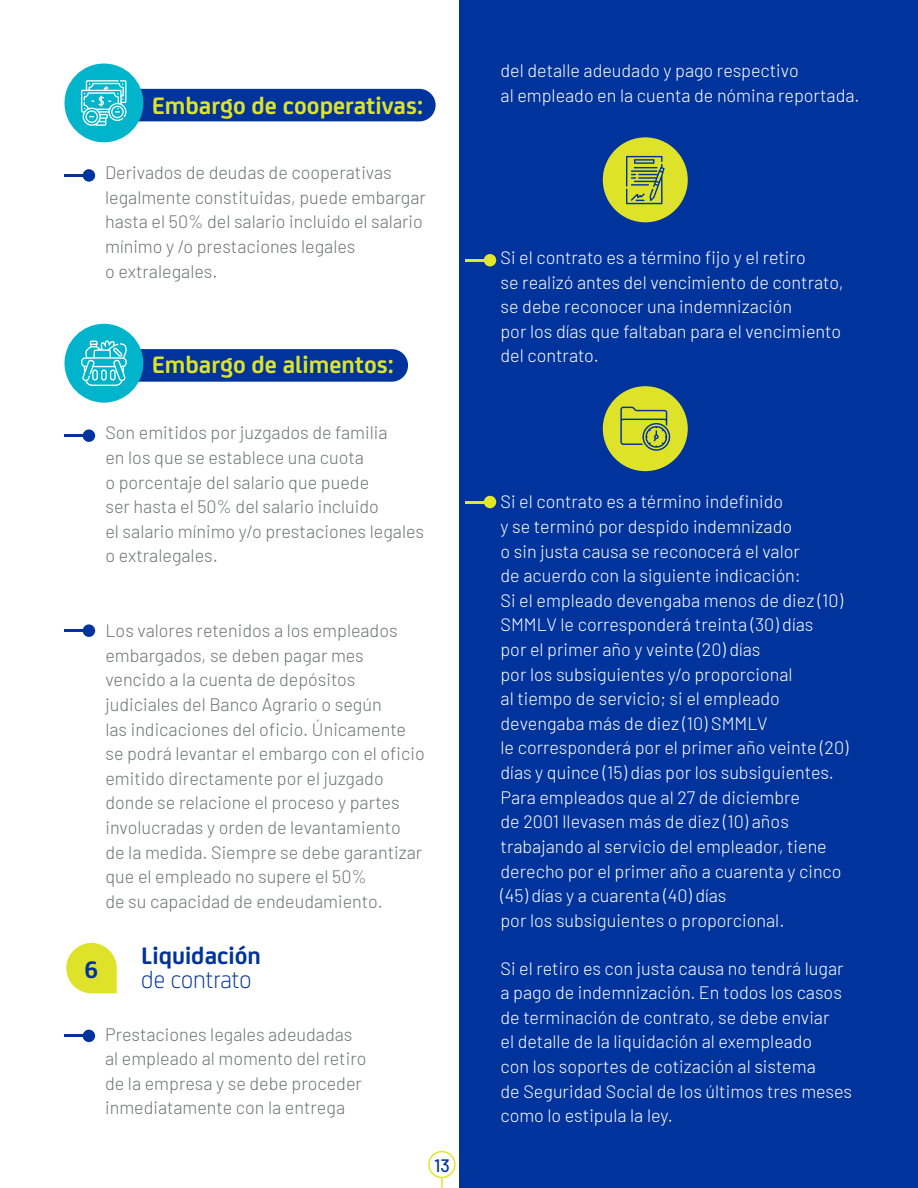
<style>
.page{position:relative;width:918px;height:1188px;background:#fff}
.page>*{position:absolute;margin:0;border:0;box-sizing:border-box;transform-origin:0 0}
.t1{font:700 25.5px "FS Joey";color:#dee329}
.t2{font:700 25.5px "FS Joey";color:#00339b}
.t3{font:300 25.5px "FS Joey";color:#00339b}
.t4{font:300 18px/24.6px "Barlow";color:#fff}
.t5{font:300 18px/24.6px "Barlow";color:#707372}
.t6{font:500 18px "Barlow";color:#00339e}
</style>
<div class="page">
<svg style="left:66px;top:943px;width:51px;height:50px"></svg>
<div style="left:459px;top:0;width:459px;height:1188px;background:#00339b"></div>
<div style="left:64px;top:64px;width:79px;height:78px;background:#00b5cb;border-radius:50%"></div>
<svg style="left:81px;top:80px;width:355px;height:46px"></svg>
<div style="left:64px;top:324px;width:79px;height:79px;background:#00b5cb;border-radius:50%"></div>
<svg style="left:81px;top:340px;width:327px;height:46px"></svg>
<div style="left:603px;top:137px;width:85px;height:85px;background:#dee329;border-radius:50%"></div>
<div style="left:603px;top:386px;width:85px;height:85px;background:#dee329;border-radius:50%"></div>
<svg style="left:626px;top:156px;width:39px;height:48px"></svg>
<svg style="left:620px;top:407px;width:50px;height:44px"></svg>
<div style="left:83px;top:169px;width:12px;height:13px;background:#00339d;border-radius:50%"></div>
<hr style="left:64px;top:174px;width:25px;height:3px;background:#00339d">
<div style="left:83px;top:429px;width:12px;height:13px;background:#00339d;border-radius:50%"></div>
<hr style="left:64px;top:434px;width:25px;height:3px;background:#00339d">
<div style="left:484px;top:254px;width:12px;height:12px;background:#e2e729;border-radius:50%"></div>
<hr style="left:466px;top:259px;width:24px;height:2px;background:#e2e729">
<div style="left:484px;top:496px;width:12px;height:12px;background:#e2e729;border-radius:50%"></div>
<hr style="left:466px;top:501px;width:24px;height:2px;background:#e2e729">
<div style="left:83px;top:624px;width:12px;height:13px;background:#00339d;border-radius:50%"></div>
<hr style="left:64px;top:629px;width:25px;height:3px;background:#00339d">
<div style="left:83px;top:1030px;width:12px;height:12px;background:#00339d;border-radius:50%"></div>
<hr style="left:64px;top:1035px;width:25px;height:2px;background:#00339d">
<div style="left:428px;top:1151px;width:28px;height:27px;border:2px solid #e1e629;border-radius:50%"></div>
<svg style="left:441px;top:1178px;width:2px;height:10px"></svg>
<h1 class="t1" style="left:152px;top:86px;width:272px">Embargo de cooperativas:</h1>
<p class="t5" style="left:105px;top:159px;width:322px">Derivados de deudas de cooperativas legalmente constituidas, puede embargar hasta el 50% del salario incluido el salario mínimo y /o prestaciones legales<br>o extralegales.</p>
<h1 class="t1" style="left:152px;top:345px;width:243px">Embargo de alimentos:</h1>
<p class="t5" style="left:105px;top:419px;width:320px">Son emitidos por juzgados de familia<br>en los que se establece una cuota<br>o porcentaje del salario que puede<br>ser hasta el 50% del salario incluido<br>el salario mínimo y/o prestaciones legales o extralegales.</p>
<p class="t5" style="left:105px;top:617px;width:321px">Los valores retenidos a los empleados embargados, se deben pagar mes vencido a la cuenta de depósitos judiciales del Banco Agrario o según<br>las indicaciones del oficio. Únicamente se podrá levantar el embargo con el oficio emitido directamente por el juzgado donde se relacione el proceso y partes involucradas y orden de levantamiento<br>de la medida. Siempre se debe garantizar que el empleado no supere el 50%<br>de su capacidad de endeudamiento.</p>
<h1 class="t2" style="left:84px;top:950px;width:15px">6</h1>
<h1 class="t2" style="left:141px;top:936px;width:121px">Liquidación</h1>
<h1 class="t3" style="left:141px;top:962px;width:112px">de contrato</h1>
<p class="t5" style="left:105px;top:1021px;width:263px">Prestaciones legales adeudadas al empleado al momento del retiro de la empresa y se debe proceder inmediatamente con la entrega</p>
<p class="t6" style="left:434px;top:1152px;width:17px">13</p>
<p class="t4" style="left:501px;top:57px;width:361px">del detalle adeudado y pago respectivo<br>al empleado en la cuenta de nómina reportada.</p>
<p class="t4" style="left:501px;top:244px;width:345px">Si el contrato es a término fijo y el retiro<br>se realizó antes del vencimiento de contrato, se debe reconocer una indemnización<br>por los días que faltaban para el vencimiento del contrato.</p>
<p class="t4" style="left:501px;top:488px;width:349px">Si el contrato es a término indefinido<br>y se terminó por despido indemnizado<br>o sin justa causa se reconocerá el valor<br>de acuerdo con la siguiente indicación:<br>Si el empleado devengaba menos de diez (10)<br>SMMLV le corresponderá treinta (30) días<br>por el primer año y veinte (20) días<br>por los subsiguientes y/o proporcional<br>al tiempo de servicio; si el empleado devengaba más de diez (10) SMMLV<br>le corresponderá por el primer año veinte (20) días y quince (15) días por los subsiguientes.<br>Para empleados que al 27 de diciembre<br>de 2001 llevasen más de diez (10) años trabajando al servicio del empleador, tiene derecho por el primer año a cuarenta y cinco (45) días y a cuarenta (40) días<br>por los subsiguientes o proporcional.</p>
<p class="t4" style="left:501px;top:954px;width:353px">Si el retiro es con justa causa no tendrá lugar a pago de indemnización. En todos los casos de terminación de contrato, se debe enviar<br>el detalle de la liquidación al exempleado<br>con los soportes de cotización al sistema<br>de Seguridad Social de los últimos tres meses como lo estipula la ley.</p>
</div>
